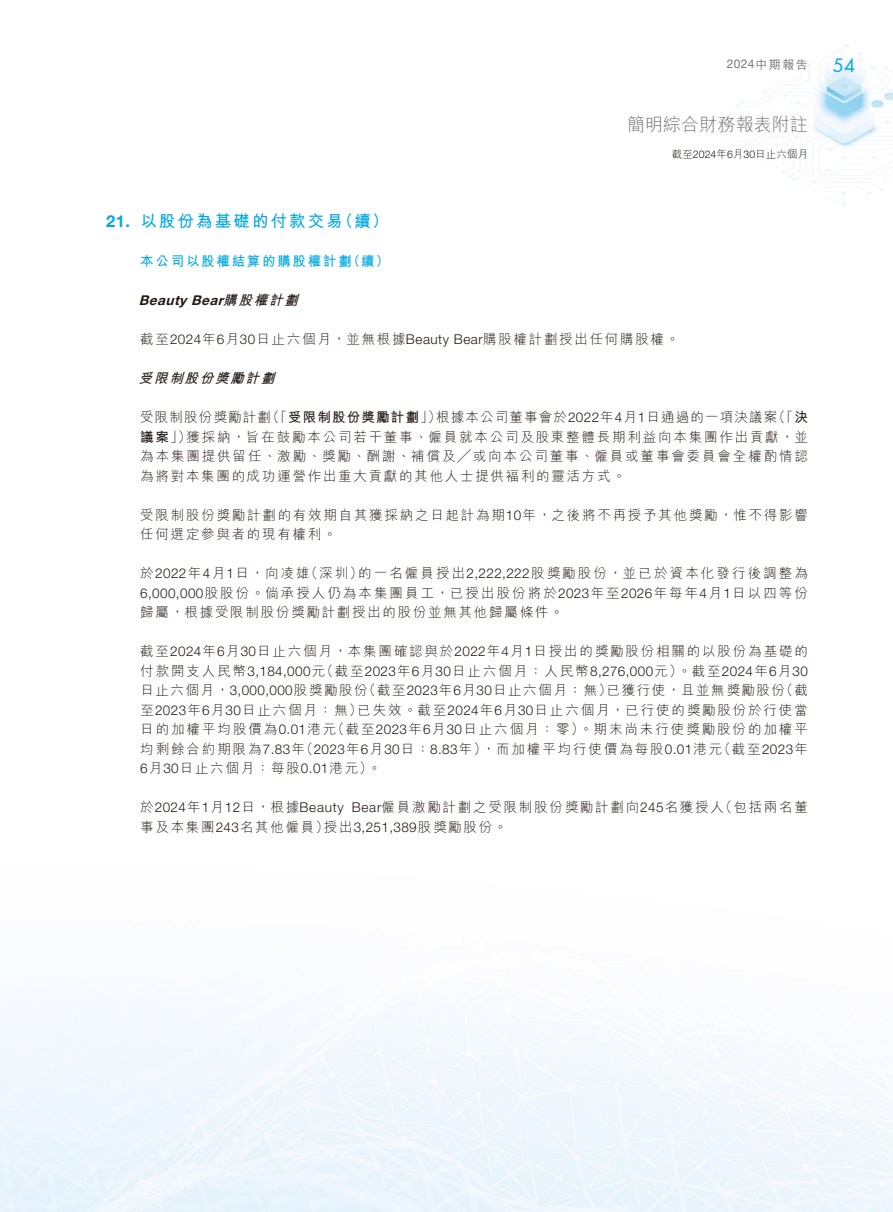
<style>
.page{position:relative;width:893px;height:1212px;background:#fff}
.page>*{position:absolute;margin:0;border:0;box-sizing:border-box;transform-origin:0 0}
.t1{font:300 18px "M Hei HK";letter-spacing:.005em;color:#727272}
.t2{font:18px "Futura Std";color:#00a8e2}
.t3{font:700 16.5px "M Hei HK";letter-spacing:.13em;color:#00a8e2}
.t4{font:700 16.5px "Helvetica Neue LT Std";color:#00a8e2}
.t5{font:300 13.5px/19.5px "M Hei HK";letter-spacing:.135em;color:#231916}
.t6{font:300 13.5px/19.5px "Helvetica Neue LT Std";letter-spacing:.03em;color:#231916}
.t7{font:300 13.5px "M Hei HK";letter-spacing:.155em;color:#231916}
.t8{font:300 13.5px "M Hei HK";letter-spacing:.085em;color:#231916}
.t9{font:700 13.5px "M Hei HK";letter-spacing:.13em;color:#00a8e2}
.t10{font:italic 700 13.5px "Helvetica Neue LT Std";color:#231916}
.t11{font:700 13.5px "M Hei HK";letter-spacing:.085em;color:#231916}
.t12{font:300 13.5px "M Hei HK";letter-spacing:.115em;color:#231916}
.t13{font:italic 700 13.5px "M Hei HK";color:#231916}
.t14{font:12px "Helvetica Neue LT Std";color:#727272}
.t15{font:300 10.5px "M Hei HK";letter-spacing:.005em;color:#231916}
.s1{font-family:"M Hei HK";font-weight:500}
.s2{font-family:"Helvetica Neue LT Std"}
.s3{font-family:"M Hei HK"}
.s4{font-weight:300}
.s5{font-weight:700}
</style>
<div class="page">
<img style="left:0;top:44px;width:893px;height:1168px">
<p class="t14" style="left:727px;top:57px;width:83px">2024<span class="s1">中期報告</span></p>
<h1 class="t1" style="left:627px;top:115px;width:182px">簡明綜合財務報表附註</h1>
<p class="t15" style="left:672px;top:149px;width:138px">截至<span class="s2">2024</span>年月<span class="s2">6 30</span>日止六個月</p>
<p class="t4" style="left:106px;top:211px;width:25px">21.</p>
<p class="t3" style="left:140px;top:209px;width:204px">以股份為基礎的付款交易</p>
<p class="t3" style="left:337px;top:209px;width:54px">（續(</p>
<p class="t9" style="left:140px;top:252px;width:213px">本公司以股權結算的購股權計劃</p>
<p class="t10" style="left:139px;top:292px;width:165px">Beauty Bear<span class="s3">購股權計劃</span></p>
<p class="t5" style="left:140px;top:329px;width:540px">截至<span class="s2">2024</span>年<span class="s2">6</span>月<span class="s2">30</span>日止六個月，並無根據<span class="s2">Beauty Bear</span>購股權計劃授出任何購股權。</p>
<p class="t13" style="left:139px;top:369px;width:141px">受限制股份獎勵計劃</p>
<p class="t9" style="left:347px;top:252px;width:44px">（續(</p>
<p class="t11" style="left:266px;top:408px;width:177px"><span class="s4">（「</span>受限制股份獎勵計劃<span class="s4">」）</span></p>
<p class="t5" style="left:772px;top:407px;width:37px">（「<span class="s5">決</span></p>
<p class="t8" style="left:436px;top:410px;width:343px">根據本公司董事會於<span class="s2">2022</span>年<span class="s2">4</span>月<span class="s2">1</span>日通過的一項決議案</p>
<p class="t5" style="left:186px;top:407px;width:623px;text-indent:-46px">受限制股份獎勵計劃<br>獲採納，旨在鼓勵本公司若干董事、僱員就本公司及股東整體長期利益向本集團作出貢獻，並</p>
<p class="t5" style="left:140px;top:427px;width:669px"><span class="s5">議案</span>」）<br>為本集團提供留任、激勵、獎勵、酬謝、補償及╱或向本公司董事、僱員或董事會委員會全權酌情認為將對本集團的成功運營作出重大貢獻的其他人士提供褔利的靈活方式。</p>
<p class="t5" style="left:140px;top:505px;width:669px">受限制股份獎勵計劃的有效期自其獲採納之日起計為期<span class="s2">10</span>年，之後將不再授予其他獎勵，惟不得影響任何選定參與者的現有權利。</p>
<p class="t7" style="left:358px;top:566px;width:451px">的一名僱員授出<span class="s2">2,222,222</span>股獎勵股份，並已於資本化發行後調整為</p>
<p class="t5" style="left:305px;top:563px;width:60px">（深圳）</p>
<p class="t5" style="left:140px;top:563px;width:669px">於<span class="s2">2022</span>年<span class="s2">4</span>月<span class="s2">1</span>日，向凌雄<br><span class="s2">6,000,000</span>股股份。倘承授人仍為本集團員工，已授出股份將於<span class="s2">2023</span>年至<span class="s2">2026</span>年每年<span class="s2">4</span>月<span class="s2">1</span>日以四等份歸屬，根據受限制股份獎勵計劃授出的股份並無其他歸屬條件。</p>
<p class="t5" style="left:140px;top:641px;width:669px">截至<span class="s2">2024</span>年<span class="s2">6</span>月<span class="s2">30</span>日止六個月，本集團確認與於<span class="s2">2022</span>年<span class="s2">4</span>月<span class="s2">1</span>日授出的獎勵股份相關的以股份為基礎的</p>
<p class="t6" style="left:320px;top:661px;width:489px"><span class="s3">（截至</span>2023<span class="s3">年</span>6<span class="s3">月</span>30<span class="s3">日止六個月：人民幣</span>8,276,000<span class="s3">元）。截至</span>2024<span class="s3">年</span>6<span class="s3">月</span>30</p>
<p class="t6" style="left:140px;top:661px;width:186px"><span class="s3">付款開支人民幣</span>3,184,000<span class="s3">元</span></p>
<p class="t5" style="left:363px;top:680px;width:251px">（截至<span class="s2">2023</span>年<span class="s2">6</span>月<span class="s2">30</span>日止六個月：無）</p>
<p class="t5" style="left:780px;top:680px;width:30px">（截</p>
<p class="t5" style="left:357px;top:680px;width:452px;text-indent:-217px">日止六個月，<span class="s2">3,000,000</span>股獎勵股份<br>已失效。截至<span class="s2">2024</span>年<span class="s2">6</span>月<span class="s2">30</span>日止六個月，已行使的獎勵股份於行使當</p>
<p class="t12" style="left:607px;top:683px;width:180px">已獲行使，且並無獎勵股份</p>
<p class="t5" style="left:331px;top:700px;width:478px;text-indent:-191px">至<span class="s2">2023</span>年<span class="s2">6</span>月<span class="s2">30</span>日止六個月：無）<br>（截至<span class="s2">2023</span>年<span class="s2">6</span>月<span class="s2">30</span>日止六個月：零）。期末尚未行使獎勵股份的加權平</p>
<p class="t5" style="left:140px;top:719px;width:197px">日的加權平均股價為<span class="s2">0.01</span>港元</p>
<p class="t6" style="left:300px;top:739px;width:188px"><span class="s3">（</span>2023<span class="s3">年</span>6<span class="s3">月</span>30<span class="s3">日：</span>8.83<span class="s3">年）</span></p>
<p class="t5" style="left:140px;top:739px;width:166px">均剩餘合約期限為<span class="s2">7.83</span>年</p>
<p class="t5" style="left:140px;top:758px;width:234px"><span class="s2">6</span>月<span class="s2">30</span>日止六個月：每股<span class="s2">0.01</span>港元(</p>
<p class="t5" style="left:368px;top:758px;width:15px">。</p>
<p class="t5" style="left:717px;top:739px;width:92px">（截至<span class="s2">2023</span>年</p>
<p class="t5" style="left:482px;top:739px;width:242px">，而加權平均行使價為每股<span class="s2">0.01</span>港元</p>
<p class="t5" style="left:719px;top:797px;width:91px">（包括兩名董</p>
<p class="t5" style="left:352px;top:797px;width:374px"><span class="s2">Bear</span>僱員激勵計劃之受限制股份獎勵計劃向<span class="s2">245</span>名獲授人</p>
<p class="t6" style="left:324px;top:797px;width:185px;text-indent:-184px"><span class="s3">於</span>2024<span class="s3">年</span>1<span class="s3">月</span>12<span class="s3">日，根據</span>Beauty<br><span class="s3">授出</span>3,251,389<span class="s3">股獎勵股份。</span></p>
<p class="t5" style="left:140px;top:817px;width:190px">事及本集團<span class="s2">243</span>名其他僱員）</p>
<h1 class="t2" style="left:833px;top:54px;width:24px">54</h1>
</div>
